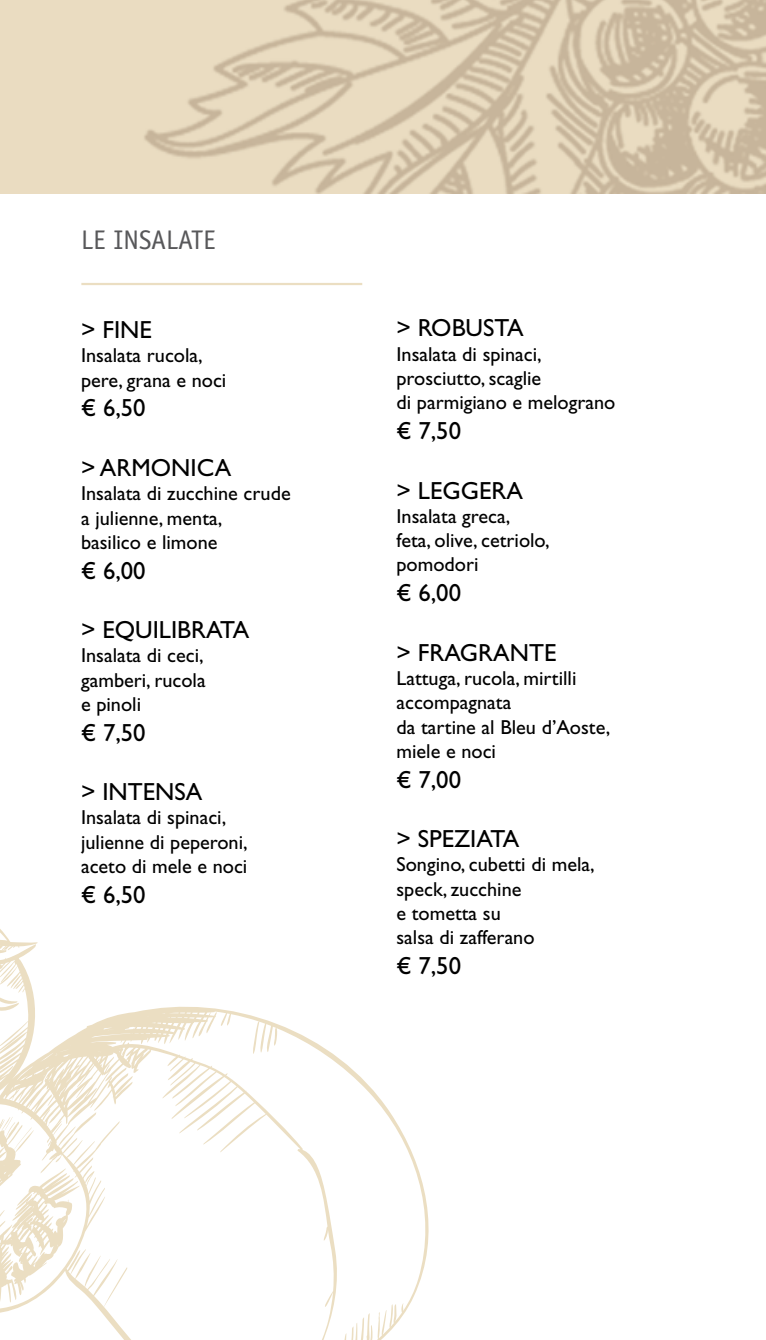
<style>
.page{position:relative;width:766px;height:1340px;background:#fff}
.page>*{position:absolute;margin:0;border:0;box-sizing:border-box;transform-origin:0 0}
.t1{font:27px "Officina Sans";color:#58585a}
.t2{font:24.75px "Gill Sans";color:#000}
.t3{font:20.25px/24.3px "Gill Sans";color:#000}
</style>
<div class="page">
<img style="left:0;top:0;width:765px;height:193px">
<svg style="left:0;top:929px;width:429px;height:410px"></svg>
<hr style="left:81px;top:283px;width:281px;height:2px;background:#ebdec2">
<h1 class="t1" style="left:81px;top:224px;width:136px">LE INSALATE</h1>
<p class="t2" style="left:81px;top:315px;width:55px">&gt; Fine</p>
<p class="t3" style="left:81px;top:343px;width:147px">Insalata rucola, pere, grana e noci</p>
<p class="t2" style="left:81px;top:394px;width:66px">€ 6,50</p>
<p class="t2" style="left:81px;top:453px;width:134px">&gt; Armon ica</p>
<p class="t3" style="left:81px;top:481px;width:211px">Insalata di zucchine crude a julienne, menta,<br>basilico e limone</p>
<p class="t2" style="left:81px;top:556px;width:66px">€ 6,00</p>
<p class="t2" style="left:81px;top:615px;width:164px">&gt; Equilibrata</p>
<p class="t3" style="left:81px;top:643px;width:126px;text-align:justify">Insalata di ceci, gamberi, rucola e pinoli</p>
<p class="t2" style="left:81px;top:718px;width:66px">€ 7,50</p>
<p class="t2" style="left:81px;top:777px;width:78px">&gt;Intensa</p>
<p class="t3" style="left:81px;top:805px;width:168px">Insalata di spinaci, julienne di peperoni, aceto di mele e noci</p>
<p class="t2" style="left:81px;top:880px;width:66px">€ 6,50</p>
<p class="t2" style="left:396px;top:314px;width:123px">&gt; Robusta</p>
<p class="t3" style="left:396px;top:342px;width:220px">Insalata di spinaci, prosciutto, scaglie<br>di parmigiano e melograno</p>
<p class="t2" style="left:396px;top:416px;width:66px">€ 7,50</p>
<p class="t2" style="left:396px;top:476px;width:122px">&gt; Leggera</p>
<p class="t3" style="left:396px;top:504px;width:155px">Insalata greca, feta, olive, cetriolo, pomodori</p>
<p class="t2" style="left:396px;top:578px;width:66px">€ 6,00</p>
<p class="t2" style="left:396px;top:638px;width:159px">&gt; Fragrante</p>
<p class="t3" style="left:396px;top:666px;width:215px">Lattuga, rucola, mirtilli accompagnata<br>da tartine al Bleu d’Aoste, miele e noci</p>
<p class="t2" style="left:396px;top:765px;width:66px">€ 7,00</p>
<p class="t2" style="left:396px;top:824px;width:118px">&gt; Speziata</p>
<p class="t3" style="left:396px;top:852px;width:199px">Songino, cubetti di mela, speck, zucchine<br>e tometta su<br>salsa di zafferano</p>
<p class="t2" style="left:396px;top:951px;width:66px">€ 7,50</p>
</div>
